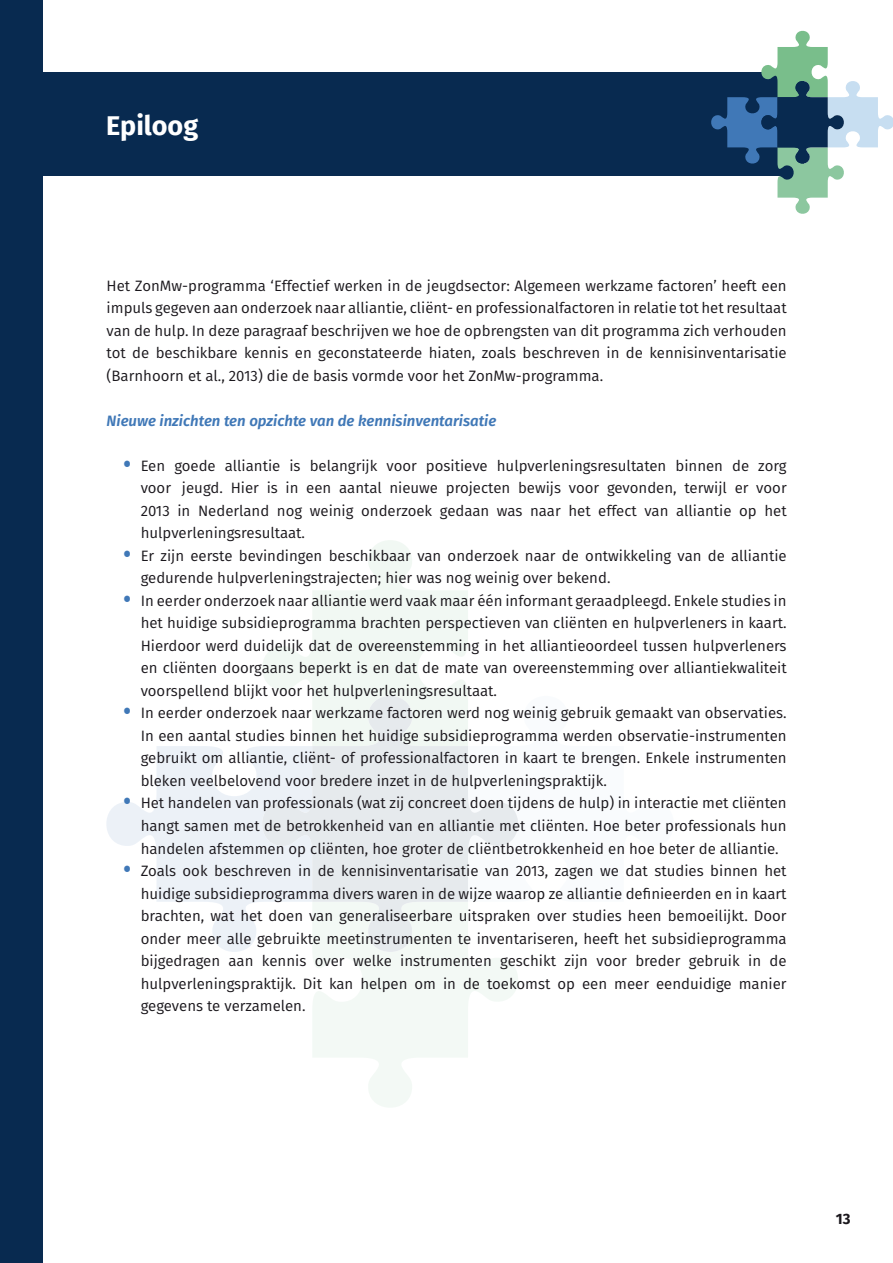
<style>
.page{position:relative;width:893px;height:1263px;background:#fff}
.page>*{position:absolute;margin:0;border:0;box-sizing:border-box;transform-origin:0 0}
.t1{font:700 27px "Fira Sans";color:#fff}
.t2{font:15px/22.5px "Fira Sans";color:#1a171c;text-align:justify}
.t3{font:italic 600 15px "Fira Sans";color:#4078b7}
.t4{font:700 15px "Fira Sans";color:#1a171c}
.s1{font-weight:800;font-size:21px;color:#4078b7}
</style>
<div class="page">
<div style="left:0;top:0;width:43px;height:1263px;background:#082a50"></div>
<div style="left:0;top:73px;width:804px;height:103px;background:#082a50"></div>
<svg style="left:709px;top:30px;width:184px;height:184px"></svg>
<svg style="left:106px;top:540px;width:412px;height:567px"></svg>
<svg style="left:256px;top:690px;width:262px;height:268px;fill:#ecf1f3"></svg>
<h1 class="t1" style="left:106px;top:103px;width:93px">Epiloog</h1>
<p class="t2" style="left:107px;top:274px;width:682px">Het ZonMw-programma ‘Effectief werken in de jeugdsector: Algemeen werkzame factoren’ heeft een impuls gegeven aan onderzoek naar alliantie, cliënt- en professionalfactoren in relatie tot het resultaat van de hulp. In deze paragraaf beschrijven we hoe de opbrengsten van dit programma zich verhouden tot de beschikbare kennis en geconstateerde hiaten, zoals beschreven in de kennisinventarisatie (Barnhoorn et al., 2013) die de basis vormde voor het ZonMw-programma.</p>
<p class="t3" style="left:107px;top:408px;width:391px">Nieuwe inzichten ten opzichte van de kennisinventarisatie</p>
<p class="t2" style="left:141px;top:454px;width:648px;text-indent:-17px"><span class="s1">•</span> Een goede alliantie is belangrijk voor positieve hulpverleningsresultaten binnen de zorg voor jeugd. Hier is in een aantal nieuwe projecten bewijs voor gevonden, terwijl er voor 2013 in Nederland nog weinig onderzoek gedaan was naar het effect van alliantie op het hulpverleningsresultaat.</p>
<p class="t2" style="left:141px;top:544px;width:648px;text-indent:-17px"><span class="s1">•</span> Er zijn eerste bevindingen beschikbaar van onderzoek naar de ontwikkeling van de alliantie gedurende hulpverleningstrajecten; hier was nog weinig over bekend.</p>
<p class="t2" style="left:141px;top:589px;width:647px;text-indent:-17px"><span class="s1">•</span> In eerder onderzoek naar alliantie werd vaak maar één informant geraadpleegd. Enkele studies in het huidige subsidieprogramma brachten perspectieven van cliënten en hulpverleners in kaart.<br>Hierdoor werd duidelijk dat de overeenstemming in het alliantieoordeel tussen hulpverleners en cliënten doorgaans beperkt is en dat de mate van overeenstemming over alliantiekwaliteit voorspellend blijkt voor het hulpverleningsresultaat.</p>
<p class="t2" style="left:141px;top:702px;width:648px;text-indent:-17px"><span class="s1">•</span> In eerder onderzoek naar werkzame factoren werd nog weinig gebruik gemaakt van observaties.<br>In een aantal studies binnen het huidige subsidieprogramma werden observatie-instrumenten gebruikt om alliantie, cliënt- of professionalfactoren in kaart te brengen. Enkele instrumenten bleken veelbelovend voor bredere inzet in de hulpverleningspraktijk.</p>
<p class="t2" style="left:141px;top:792px;width:648px;text-indent:-17px"><span class="s1">•</span> Het handelen van professionals (wat zij concreet doen tijdens de hulp) in interactie met cliënten hangt samen met de betrokkenheid van en alliantie met cliënten. Hoe beter professionals hun handelen afstemmen op cliënten, hoe groter de cliëntbetrokkenheid en hoe beter de alliantie.</p>
<p class="t2" style="left:141px;top:859px;width:647px;text-indent:-17px"><span class="s1">•</span> Zoals ook beschreven in de kennisinventarisatie van 2013, zagen we dat studies binnen het huidige subsidieprogramma divers waren in de wijze waarop ze alliantie definieerden en in kaart brachten, wat het doen van generaliseerbare uitspraken over studies heen bemoeilijkt. Door onder meer alle gebruikte meetinstrumenten te inventariseren, heeft het subsidieprogramma bijgedragen aan kennis over welke instrumenten geschikt zijn voor breder gebruik in de hulpverleningspraktijk. Dit kan helpen om in de toekomst op een meer eenduidige manier gegevens te verzamelen.</p>
<p class="t4" style="left:836px;top:1206px;width:16px">13</p>
</div>
